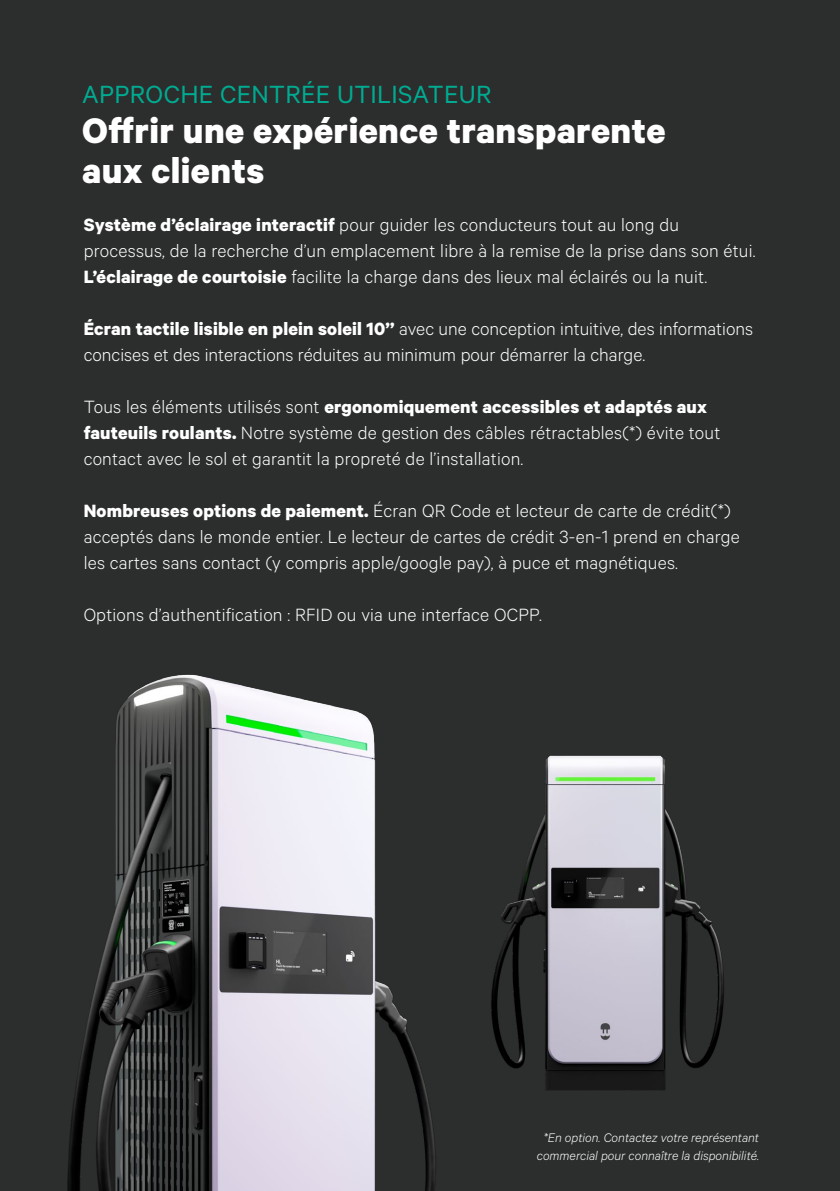
<style>
.page{position:relative;width:840px;height:1191px;background:#fff}
.page>*{position:absolute;margin:0;border:0;box-sizing:border-box;transform-origin:0 0}
.t1{font:700 40px/40px "Calibre";letter-spacing:.01em;color:#fff}
.t2{font:28px "Calibre";letter-spacing:.01em;color:#00ab91}
.t3{font:300 20px/26px "Calibre";letter-spacing:.01em;color:#fff}
.t4{font:italic 300 14px/18px "Calibre";color:#fff;text-align:center}
.s1{font-weight:700}
</style>
<div class="page">
<div style="left:0;top:0;width:839px;height:1191px;background:#2c2d2d"></div>
<img style="left:491px;top:755px;width:233px;height:335px">
<img style="left:67px;top:674px;width:368px;height:517px">
<h2 class="t2" style="left:82px;top:78px;width:410px">APPROCHE CENTRÉE UTILISATEUR</h2>
<h1 class="t1" style="left:82px;top:109px;width:584px">Offrir une expérience transparente aux clients</h1>
<p class="t3" style="left:84px;top:211px;width:673px"><span class="s1">Système d’éclairage interactif</span> pour guider les conducteurs tout au long du processus, de la recherche d’un emplacement libre à la remise de la prise dans son étui.<br><span class="s1">L’éclairage de courtoisie</span> facilite la charge dans des lieux mal éclairés ou la nuit.</p>
<p class="t3" style="left:84px;top:315px;width:670px"><span class="s1">Écran tactile lisible en plein soleil 10’’</span> avec une conception intuitive, des informations concises et des interactions réduites au minimum pour démarrer la charge.</p>
<p class="t3" style="left:84px;top:393px;width:637px">Tous les éléments utilisés sont <span class="s1">ergonomiquement accessibles et adaptés aux fauteuils roulants.</span> Notre système de gestion des câbles rétractables(*) évite tout contact avec le sol et garantit la propreté de l’installation.</p>
<p class="t3" style="left:84px;top:497px;width:657px"><span class="s1">Nombreuses options de paiement.</span> Écran QR Code et lecteur de carte de crédit(*) acceptés dans le monde entier. Le lecteur de cartes de crédit 3-en-1 prend en charge les cartes sans contact (y compris apple/google pay), à puce et magnétiques.</p>
<p class="t3" style="left:84px;top:601px;width:459px">Options d’authentification : RFID ou via une interface OCPP.</p>
<p class="t4" style="left:536px;top:1128px;width:224px">*En option. Contactez votre représentant commercial pour connaître la disponibilité.</p>
</div>
